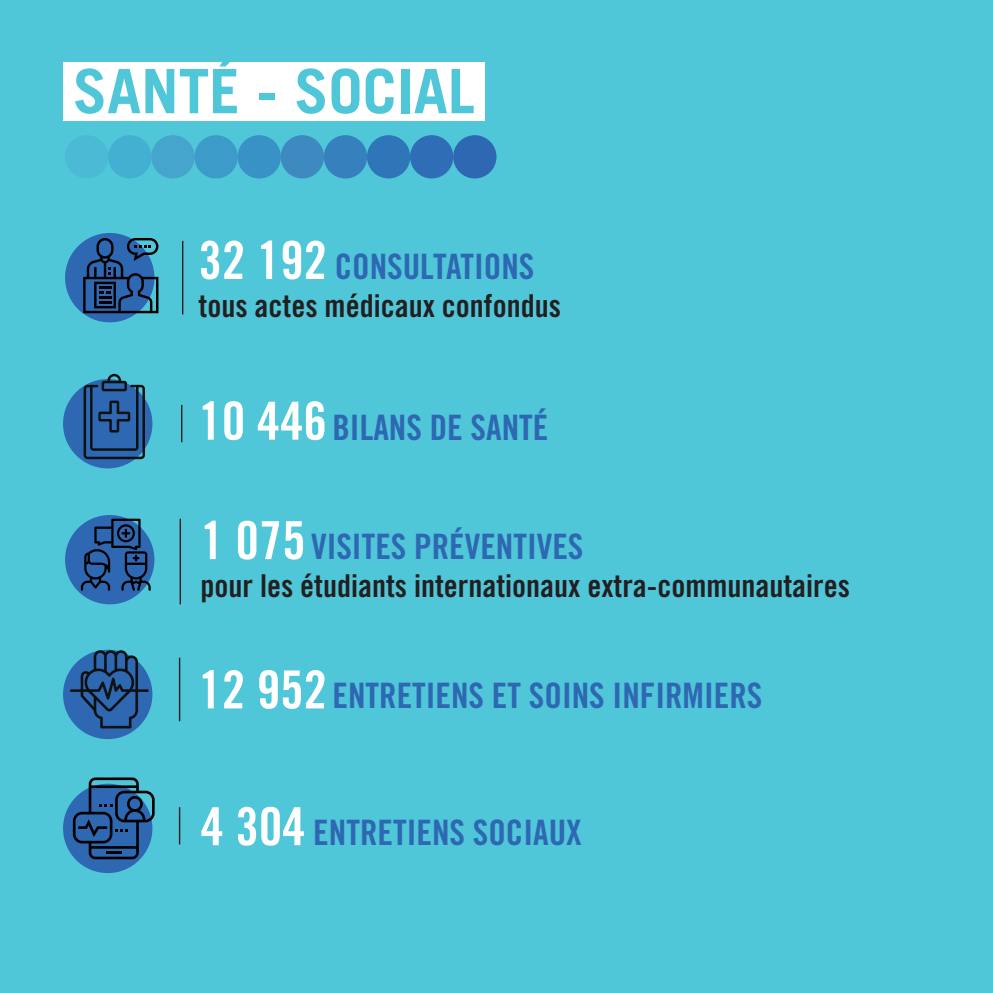
<style>
.page{position:relative;width:993px;height:993px;background:#fff}
.page>*{position:absolute;margin:0;border:0;box-sizing:border-box;transform-origin:0 0}
._00_GRAND_TITRE{font:700 61.25px "Trade Gothic LT Std";color:#50c6d9}
._00_TEXTE_BASE{font:35px "Trade Gothic LT Std Bd Cn 20";color:#2e67b2}
._00_TEXTE_BASE-2{font:31.5px "Trade Gothic LT Std Bd Cn 20";color:#231f20}
.s1{font-size:52.5px;color:#fff}
</style>
<div class="page">
<div style="left:0;top:0;width:992px;height:992px;background:#50c6d9"></div>
<div style="left:63px;top:62px;width:421px;height:58px;background:#fff"></div>
<hr style="left:182px;top:241px;width:1px;height:73px;background:#231f20">
<div style="left:63px;top:379px;width:89px;height:89px;background:#2e67b2;border-radius:50%"></div>
<div style="left:63px;top:783px;width:89px;height:89px;background:#2e67b2;border-radius:50%"></div>
<div style="left:65px;top:515px;width:89px;height:89px;background:#2e67b2;border-radius:50%"></div>
<div style="left:63px;top:649px;width:89px;height:89px;background:#2e67b2;border-radius:50%"></div>
<div style="left:65px;top:233px;width:89px;height:89px;background:#2e67b2;border-radius:50%"></div>
<hr style="left:181px;top:405px;width:1px;height:37px;background:#231f20">
<svg style="left:84px;top:373px;width:61px;height:86px"></svg>
<hr style="left:179px;top:518px;width:2px;height:86px;background:#231f20">
<svg style="left:81px;top:518px;width:70px;height:72px"></svg>
<hr style="left:179px;top:806px;width:1px;height:38px;background:#231f20">
<svg style="left:73px;top:777px;width:82px;height:82px"></svg>
<hr style="left:179px;top:657px;width:1px;height:64px;background:#231f20">
<svg style="left:70px;top:650px;width:78px;height:78px"></svg>
<svg style="left:83px;top:238px;width:75px;height:75px"></svg>
<div style="left:65px;top:135px;width:43px;height:43px;background:#4bbad5;border-radius:50%"></div>
<div style="left:108px;top:135px;width:43px;height:43px;background:#44b0d1;border-radius:50%"></div>
<div style="left:151px;top:135px;width:43px;height:43px;background:#46a5cc;border-radius:50%"></div>
<div style="left:194px;top:135px;width:44px;height:43px;background:#3c9bc9;border-radius:50%"></div>
<div style="left:237px;top:135px;width:44px;height:43px;background:#3892c5;border-radius:50%"></div>
<div style="left:280px;top:135px;width:44px;height:43px;background:#3d89c0;border-radius:50%"></div>
<div style="left:324px;top:135px;width:43px;height:43px;background:#3680bd;border-radius:50%"></div>
<div style="left:367px;top:135px;width:43px;height:43px;background:#2f76b8;border-radius:50%"></div>
<div style="left:410px;top:135px;width:43px;height:43px;background:#2f6eb6;border-radius:50%"></div>
<div style="left:453px;top:135px;width:43px;height:43px;background:#2e67b2;border-radius:50%"></div>
<p class="_00_GRAND_TITRE" style="left:73px;top:54px;width:403px">SANTÉ - SOCIAL</p>
<p class="_00_TEXTE_BASE" style="left:198px;top:245px;width:337px"><span class="s1">32 192</span> CONSULTATIONS</p>
<p class="_00_TEXTE_BASE-2" style="left:198px;top:286px;width:364px">tous actes médicaux confondus</p>
<p class="_00_TEXTE_BASE" style="left:198px;top:406px;width:351px"><span class="s1">10 446</span> BILANS DE SANTÉ</p>
<p class="_00_TEXTE_BASE" style="left:200px;top:525px;width:384px"><span class="s1">1 075</span> VISITES PRÉVENTIVES</p>
<p class="_00_TEXTE_BASE-2" style="left:200px;top:566px;width:650px">pour les étudiants internationaux extra-communautaires</p>
<p class="_00_TEXTE_BASE" style="left:198px;top:674px;width:565px"><span class="s1">12 952</span> ENTRETIENS ET SOINS INFIRMIERS</p>
<p class="_00_TEXTE_BASE" style="left:200px;top:811px;width:382px"><span class="s1">4 304</span> ENTRETIENS SOCIAUX</p>
</div>
